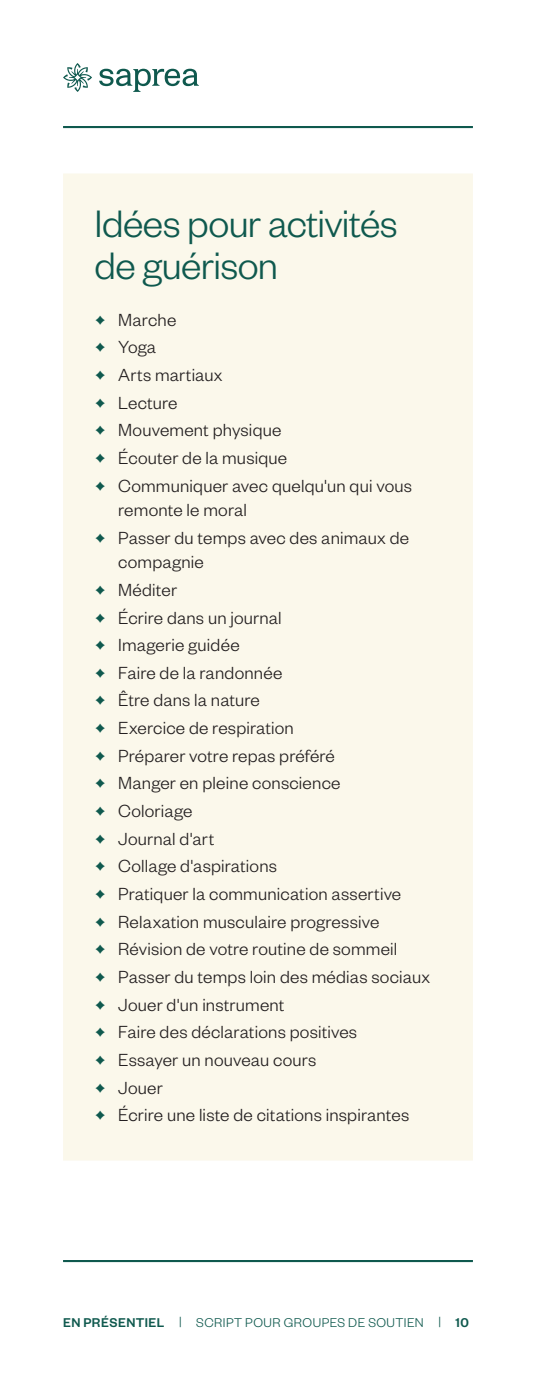
<style>
.page{position:relative;width:536px;height:1386px;background:#fff}
.page>*{position:absolute;margin:0;border:0;box-sizing:border-box;transform-origin:0 0}
.t1{font:300 42px/42px "Founders Grotesk";letter-spacing:-.015em;color:#0f594e}
.t2{font:300 19.25px/24.5px "Founders Grotesk";letter-spacing:.01em;color:#231f20}
.t3{font:300 14px "Founders Grotesk";letter-spacing:.035em;color:#0f594e}
.s1{color:#0f594e}
.s2{font-weight:500}
</style>
<div class="page">
<hr style="left:63px;top:1260px;width:409px;height:2px;background:#0f594e">
<hr style="left:63px;top:126px;width:409px;height:2px;background:#0f594e">
<svg style="left:99px;top:69px;width:100px;height:23px"></svg>
<svg style="left:63px;top:63px;width:29px;height:29px"></svg>
<div style="left:63px;top:174px;width:409px;height:987px;background:#fbf8eb"></div>
<h3 class="t1" style="left:94px;top:201px;width:304px">Idées pour activités de guérison</h3>
<p class="t2" style="left:94px;top:306px;width:83px"><span class="s1">•</span> Marche</p>
<p class="t2" style="left:94px;top:334px;width:63px"><span class="s1">•</span> Yoga</p>
<p class="t2" style="left:94px;top:362px;width:129px"><span class="s1">•</span> Arts martiaux</p>
<p class="t2" style="left:94px;top:389px;width:84px"><span class="s1">•</span> Lecture</p>
<p class="t2" style="left:94px;top:417px;width:188px"><span class="s1">•</span> Mouvement physique</p>
<p class="t2" style="left:94px;top:445px;width:194px"><span class="s1">•</span> Écouter de la musique</p>
<p class="t2" style="left:118px;top:472px;width:295px;text-indent:-24px"><span class="s1">•</span> Communiquer avec quelqu'un qui vous remonte le moral</p>
<p class="t2" style="left:118px;top:524px;width:292px;text-indent:-24px"><span class="s1">•</span> Passer du temps avec des animaux de compagnie</p>
<p class="t2" style="left:94px;top:577px;width:84px"><span class="s1">•</span> Méditer</p>
<p class="t2" style="left:94px;top:604px;width:189px"><span class="s1">•</span> Écrire dans un journal</p>
<p class="t2" style="left:94px;top:632px;width:146px"><span class="s1">•</span> Imagerie guidée</p>
<p class="t2" style="left:94px;top:659px;width:189px"><span class="s1">•</span> Faire de la randonnée</p>
<p class="t2" style="left:94px;top:687px;width:167px"><span class="s1">•</span> Être dans la nature</p>
<p class="t2" style="left:94px;top:715px;width:201px"><span class="s1">•</span> Exercice de respiration</p>
<p class="t2" style="left:94px;top:742px;width:242px"><span class="s1">•</span> Préparer votre repas préféré</p>
<p class="t2" style="left:94px;top:770px;width:247px"><span class="s1">•</span> Manger en pleine conscience</p>
<p class="t2" style="left:94px;top:798px;width:99px"><span class="s1">•</span> Coloriage</p>
<p class="t2" style="left:94px;top:825px;width:121px"><span class="s1">•</span> Journal d'art</p>
<p class="t2" style="left:94px;top:853px;width:184px"><span class="s1">•</span> Collage d'aspirations</p>
<p class="t2" style="left:94px;top:881px;width:308px"><span class="s1">•</span> Pratiquer la communication assertive</p>
<p class="t2" style="left:94px;top:908px;width:286px"><span class="s1">•</span> Relaxation musculaire progressive</p>
<p class="t2" style="left:94px;top:936px;width:304px"><span class="s1">•</span> Révision de votre routine de sommeil</p>
<p class="t2" style="left:94px;top:964px;width:337px"><span class="s1">•</span> Passer du temps loin des médias sociaux</p>
<p class="t2" style="left:94px;top:991px;width:191px"><span class="s1">•</span> Jouer d'un instrument</p>
<p class="t2" style="left:94px;top:1019px;width:264px"><span class="s1">•</span> Faire des déclarations positives</p>
<p class="t2" style="left:94px;top:1047px;width:223px"><span class="s1">•</span> Essayer un nouveau cours</p>
<p class="t2" style="left:94px;top:1074px;width:70px"><span class="s1">•</span> Jouer</p>
<p class="t2" style="left:94px;top:1102px;width:316px"><span class="s1">•</span> Écrire une liste de citations inspirantes</p>
<p class="t3" style="left:63px;top:1314px;width:407px"><span class="s2">EN PRÉSENTIEL</span> | SCRIPT POUR GROUPES DE SOUTIEN | <span class="s2">10</span></p>
</div>
